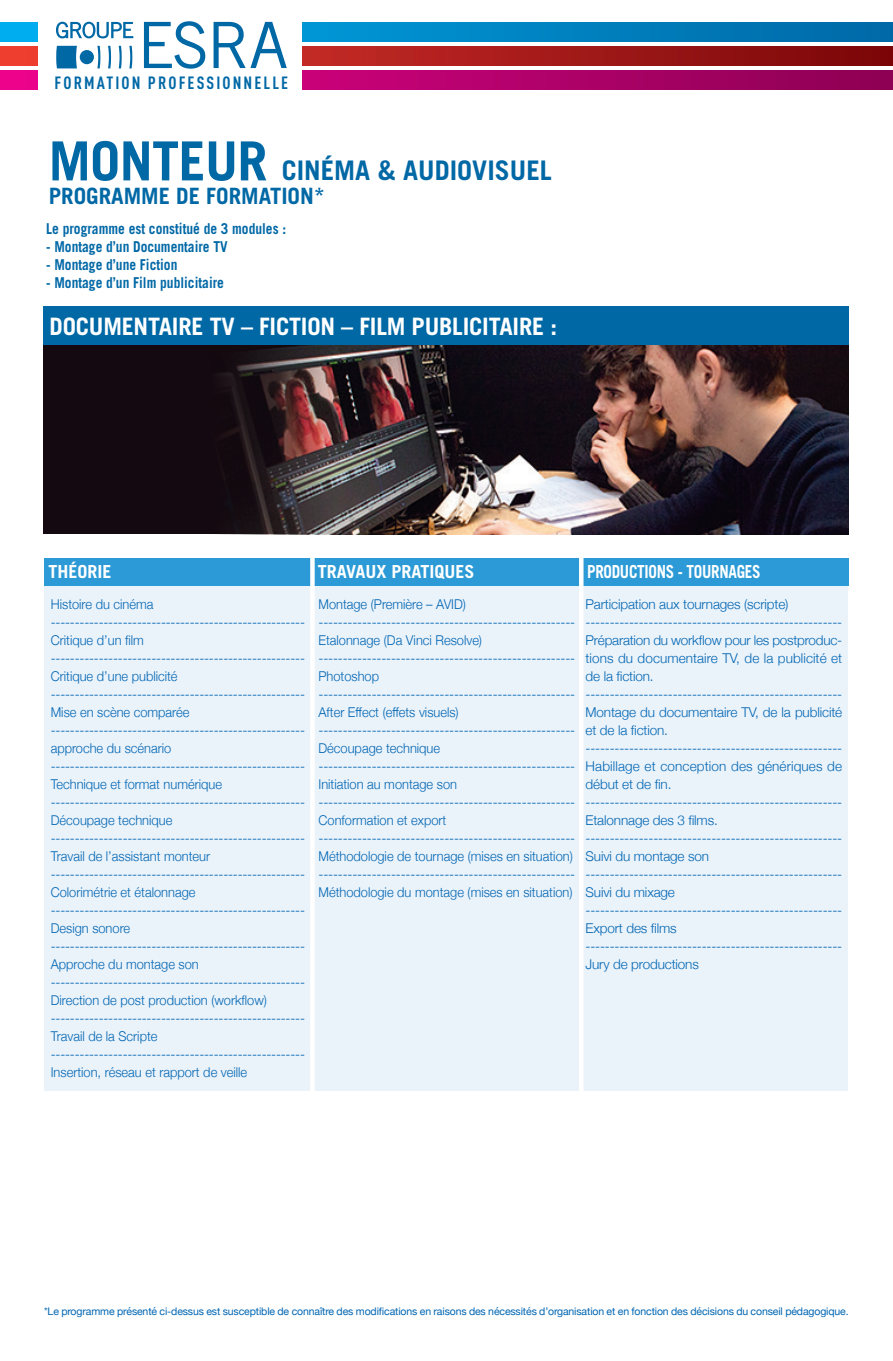
<style>
.page{position:relative;width:893px;height:1361px;background:#fff}
.page>*{position:absolute;margin:0;border:0;box-sizing:border-box;transform-origin:0 0}
.t1{font:700 27px "Trade Gothic LT Std";color:#0168a6}
.t2{font:700 24px "Trade Gothic LT Std";letter-spacing:-.01em;color:#fff}
.t3{font:700 22.5px "Trade Gothic LT Std";color:#0168a6}
.t4{font:700 18px "Trade Gothic LT Std";color:#fff}
.t5{font:700 18px "Trade Gothic LT Std";letter-spacing:-.02em;color:#fff;scale:.85 1}
.t6{font:700 17.55px "DIN Cond";letter-spacing:.12em;color:#0168a6}
.t7{font:700 15px "Trade Gothic LT";color:#0168a6;scale:.9 1}
.t8{font:300 13.5px/18px "Helvetica Neue";color:#0166b3;scale:.95 1}
.t9{font:300 13.5px/18px "Helvetica Neue";color:#0166b3}
.t10{font:10.5px "Helvetica Neue";letter-spacing:-.01em;color:#0166b3}
.s1{font-size:54px}
</style>
<div class="page">
<svg style="left:56px;top:46px;width:21px;height:22px"></svg>
<svg style="left:97px;top:46px;width:3px;height:22px"></svg>
<div style="left:80px;top:50px;width:14px;height:14px;background:#0168a6;border-radius:50%"></div>
<svg style="left:108px;top:46px;width:3px;height:22px"></svg>
<svg style="left:119px;top:46px;width:3px;height:22px"></svg>
<svg style="left:129px;top:46px;width:3px;height:22px"></svg>
<svg style="left:56px;top:22px;width:77px;height:16px"></svg>
<svg style="left:144px;top:21px;width:61px;height:48px"></svg>
<svg style="left:214px;top:22px;width:73px;height:46px"></svg>
<div style="left:0;top:22px;width:37px;height:19px;background:#00aeef"></div>
<div style="left:0;top:46px;width:37px;height:19px;background:#ee3e2f"></div>
<div style="left:0;top:70px;width:37px;height:19px;background:#ec028b"></div>
<div style="left:303px;top:22px;width:590px;height:19px;background:linear-gradient(to right,#0096d6,#0068a6)"></div>
<div style="left:303px;top:46px;width:590px;height:19px;background:linear-gradient(to right,#c32a26,#7a0608)"></div>
<div style="left:303px;top:70px;width:590px;height:19px;background:linear-gradient(to right,#ca017a,#8d0053)"></div>
<div style="left:44px;top:585px;width:804px;height:505px;background:#eaf2fa"></div>
<div style="left:44px;top:558px;width:266px;height:27px;background:#2b9ad6"></div>
<div style="left:313px;top:558px;width:266px;height:27px;background:#2b9ad6"></div>
<div style="left:583px;top:558px;width:266px;height:27px;background:#2b9ad6"></div>
<div style="left:44px;top:306px;width:805px;height:39px;background:#0168a6"></div>
<div style="left:310px;top:554px;width:5px;height:538px;background:#fff"></div>
<hr style="left:579px;top:554px;width:4px;height:538px;background:#fff">
<div style="left:44px;top:345px;width:805px;height:189px;background:#140910"></div>
<img style="left:220px;top:345px;width:629px;height:189px">
<p class="t6" style="left:55px;top:72px;width:235px">FORMATION PROFESSIONNELLE</p>
<h1 class="t1" style="left:49px;top:154px;width:505px"><span class="s1">MONTEUR</span> CINÉMA &amp; AUDIOVISUEL</h1>
<h3 class="t3" style="left:49px;top:183px;width:278px">PROGRAMME DE FORMATION*</h3>
<p class="t7" style="left:46px;top:219px;width:268px">Le programme est constitué de 3 modules :</p>
<p class="t7" style="left:46px;top:237px;width:203px">- Montage d’un Documentaire TV</p>
<p class="t7" style="left:46px;top:255px;width:147px">- Montage d’une Fiction</p>
<p class="t7" style="left:46px;top:273px;width:199px">- Montage d’un Film publicitaire</p>
<h2 class="t2" style="left:50px;top:312px;width:509px">DOCUMENTAIRE TV – FICTION – FILM PUBLICITAIRE :</h2>
<h3 class="t4" style="left:48px;top:561px;width:65px">THÉORIE</h3>
<h3 class="t4" style="left:318px;top:561px;width:158px">TRAVAUX PRATIQUES</h3>
<h3 class="t5" style="left:587px;top:561px;width:206px">PRODUCTIONS - TOURNAGES</h3>
<p class="t8" style="left:51px;top:594px;width:269px">Histoire du cinéma ----------------------------------------------------- Critique d’un film ----------------------------------------------------- Critique d’une publicité ----------------------------------------------------- Mise en scène comparée ----------------------------------------------------- approche du scénario ----------------------------------------------------- Technique et format numérique ----------------------------------------------------- Découpage technique ----------------------------------------------------- Travail de l’assistant monteur ----------------------------------------------------- Colorimétrie et étalonnage ----------------------------------------------------- Design sonore ----------------------------------------------------- Approche du montage son ----------------------------------------------------- Direction de post production (workflow) ----------------------------------------------------- Travail de la Scripte ----------------------------------------------------- Insertion, réseau et rapport de veille</p>
<p class="t8" style="left:318px;top:594px;width:272px">Montage (Première – AVID) ----------------------------------------------------- Etalonnage (Da Vinci Resolve) ----------------------------------------------------- Photoshop ----------------------------------------------------- After Effect (effets visuels) ----------------------------------------------------- Découpage technique ----------------------------------------------------- Initiation au montage son ----------------------------------------------------- Conformation et export ----------------------------------------------------- Méthodologie de tournage (mises en situation) ----------------------------------------------------- Méthodologie du montage (mises en situation)</p>
<p class="t9" style="left:586px;top:594px;width:258px">Participation aux tournages (scripte) ----------------------------------------------------- Préparation du workflow pour les postproduc&shy;tions du documentaire TV, de la publicité et de la fiction. ----------------------------------------------------- Montage du documentaire TV, de la publicité et de la fiction. ----------------------------------------------------- Habillage et conception des génériques de début et de fin. ----------------------------------------------------- Etalonnage des 3 films. ----------------------------------------------------- Suivi du montage son ----------------------------------------------------- Suivi du mixage ----------------------------------------------------- Export des films ----------------------------------------------------- Jury de productions</p>
<p class="t10" style="left:44px;top:1304px;width:806px">*Le programme présenté ci-dessus est susceptible de connaître des modifications en raisons des nécessités d’organisation et en fonction des décisions du conseil pédagogique.</p>
</div>
